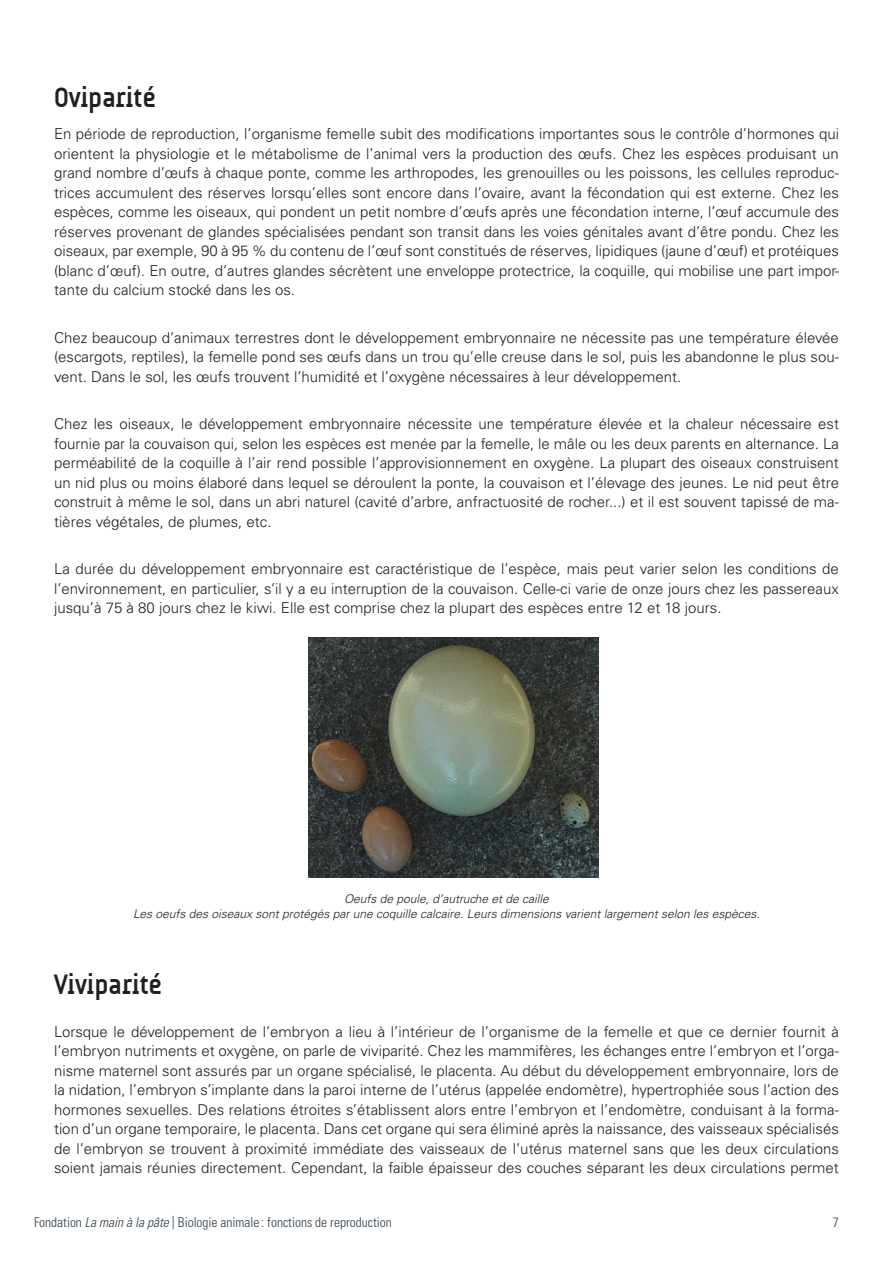
<style>
.page{position:relative;width:893px;height:1263px;background:#fff}
.page>*{position:absolute;margin:0;border:0;box-sizing:border-box;transform-origin:0 0}
.Texte_justifié{font:700 28.5px "A Udimat";color:#231f20}
.Sous_titre_1{font:700 28.5px "A Udimat";color:#231f20}
.Texte_justifié-2{font:300 15px/19.5px "Univers LT Std";color:#231f20;text-align:justify}
.t1{font:300 condensed 13.5px "Univers LT Std";color:#2e3d48}
.Légendes{font:italic 300 12px "Univers LT Std";color:#231f20}
.s1{font-style:italic}
</style>
<div class="page">
<img style="left:308px;top:638px;width:291px;height:240px">
<p class="Sous_titre_1" style="left:54px;top:81px;width:103px">Oviparité</p>
<p class="Texte_justifié-2" style="left:54px;top:124px;width:786px">En période de reproduction, l’organisme femelle subit des modifications importantes sous le contrôle d’hormones qui orientent la physiologie et le métabolisme de l’animal vers la production des œufs. Chez les espèces produisant un grand nombre d’œufs à chaque ponte, comme les arthropodes, les grenouilles ou les poissons, les cellules reproduc&shy;trices accumulent des réserves lorsqu’elles sont encore dans l’ovaire, avant la fécondation qui est externe. Chez les espèces, comme les oiseaux, qui pondent un petit nombre d’œufs après une fécondation interne, l’œuf accumule des réserves provenant de glandes spécialisées pendant son transit dans les voies génitales avant d’être pondu. Chez les oiseaux, par exemple, 90 à 95 % du contenu de l’œuf sont constitués de réserves, lipidiques (jaune d’œuf) et protéiques (blanc d’œuf). En outre, d’autres glandes sécrètent une enveloppe protectrice, la coquille, qui mobilise une part impor&shy;tante du calcium stocké dans les os.</p>
<p class="Texte_justifié-2" style="left:54px;top:327px;width:786px">Chez beaucoup d’animaux terrestres dont le développement embryonnaire ne nécessite pas une température élevée (escargots, reptiles), la femelle pond ses œufs dans un trou qu’elle creuse dans le sol, puis les abandonne le plus sou&shy;vent. Dans le sol, les œufs trouvent l’humidité et l’oxygène nécessaires à leur développement.</p>
<p class="Texte_justifié-2" style="left:54px;top:414px;width:786px">Chez les oiseaux, le développement embryonnaire nécessite une température élevée et la chaleur nécessaire est fournie par la couvaison qui, selon les espèces est menée par la femelle, le mâle ou les deux parents en alternance. La perméabilité de la coquille à l’air rend possible l’approvisionnement en oxygène. La plupart des oiseaux construisent un nid plus ou moins élaboré dans lequel se déroulent la ponte, la couvaison et l’élevage des jeunes. Le nid peut être construit à même le sol, dans un abri naturel (cavité d’arbre, anfractuosité de rocher...) et il est souvent tapissé de ma&shy;tières végétales, de plumes, etc.</p>
<p class="Texte_justifié-2" style="left:54px;top:559px;width:786px">La durée du développement embryonnaire est caractéristique de l’espèce, mais peut varier selon les conditions de l’environnement, en particulier, s’il y a eu interruption de la couvaison. Celle-ci varie de onze jours chez les passereaux jusqu’à 75 à 80 jours chez le kiwi. Elle est comprise chez la plupart des espèces entre 12 et 18 jours.</p>
<p class="Légendes" style="left:344px;top:892px;width:206px">Oeufs de poule, d’autruche et de caille</p>
<p class="Légendes" style="left:133px;top:906px;width:628px">Les oeufs des oiseaux sont protégés par une coquille calcaire. Leurs dimensions varient largement selon les espèces.</p>
<p class="Texte_justifié" style="left:54px;top:968px;width:109px">Viviparité</p>
<p class="Texte_justifié-2" style="left:54px;top:1022px;width:786px">Lorsque le développement de l’embryon a lieu à l’intérieur de l’organisme de la femelle et que ce dernier fournit à l’embryon nutriments et oxygène, on parle de viviparité. Chez les mammifères, les échanges entre l’embryon et l’orga&shy;nisme maternel sont assurés par un organe spécialisé, le placenta. Au début du développement embryonnaire, lors de la nidation, l’embryon s’implante dans la paroi interne de l’utérus (appelée endomètre), hypertrophiée sous l’action des hormones sexuelles. Des relations étroites s’établissent alors entre l’embryon et l’endomètre, conduisant à la forma&shy;tion d’un organe temporaire, le placenta. Dans cet organe qui sera éliminé après la naissance, des vaisseaux spécialisés de l’embryon se trouvent à proximité immédiate des vaisseaux de l’utérus maternel sans que les deux circulations soient jamais réunies directement. Cependant, la faible épaisseur des couches séparant les deux circulations permet</p>
<p class="t1" style="left:34px;top:1214px;width:359px">Fondation <span class="s1">La main à la pâte</span> | Biologie animale : fonctions de reproduction</p>
<p class="t1" style="left:833px;top:1214px;width:7px">7</p>
</div>
